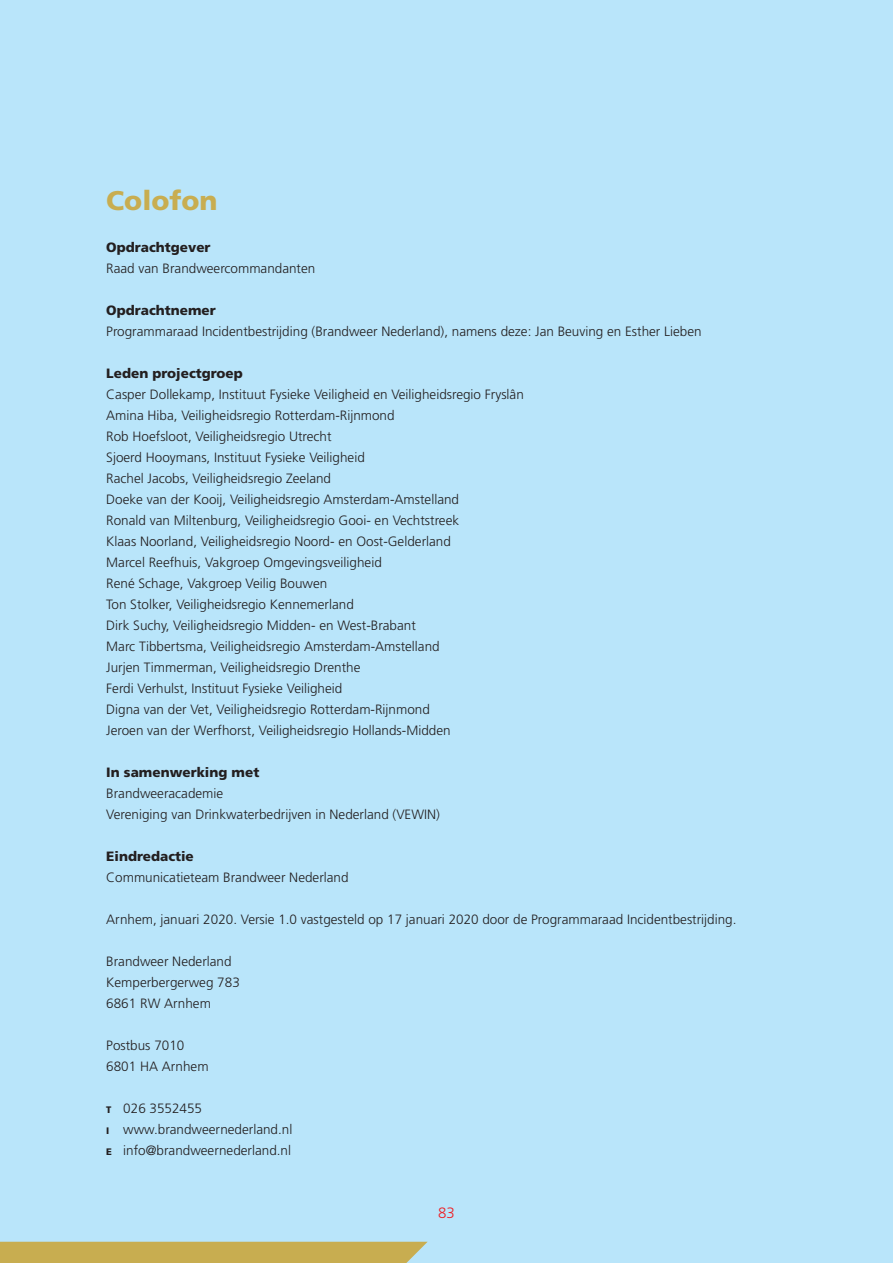
<style>
.page{position:relative;width:893px;height:1263px;background:#b9e5fa}
.page>*{position:absolute;margin:0;border:0;box-sizing:border-box;transform-origin:0 0}
.t1{font:900 27px "Frutiger LT Std";color:#c8ad50}
.t2{font:300 15px "Frutiger LT Std";color:#ee1d23}
.t3{font:300 13.5px/21px "Frutiger LT Std";color:#231f20}
.t4{font:900 13.5px "Frutiger LT Std";color:#231f20}
.s1{font-weight:900;font-size:9.45px}
</style>
<div class="page">
<div style="left:0;top:1242px;width:428px;height:21px;background:#c8ad50"></div>
<h1 class="t1" style="left:106px;top:184px;width:113px">Colofon</h1>
<p class="t4" style="left:106px;top:239px;width:106px">Opdrachtgever</p>
<p class="t3" style="left:106px;top:258px;width:211px">Raad van Brandweercommandanten</p>
<p class="t4" style="left:106px;top:302px;width:111px">Opdrachtnemer</p>
<p class="t3" style="left:106px;top:321px;width:597px">Programmaraad Incidentbestrijding (Brandweer Nederland), namens deze: Jan Beuving en Esther Lieben</p>
<p class="t4" style="left:106px;top:365px;width:138px">Leden projectgroep</p>
<p class="t3" style="left:106px;top:384px;width:419px">Casper Dollekamp, Instituut Fysieke Veiligheid en Veiligheidsregio Fryslân Amina Hiba, Veiligheidsregio Rotterdam-Rijnmond<br>Rob Hoefsloot, Veiligheidsregio Utrecht<br>Sjoerd Hooymans, Instituut Fysieke Veiligheid<br>Rachel Jacobs, Veiligheidsregio Zeeland<br>Doeke van der Kooij, Veiligheidsregio Amsterdam-Amstelland<br>Ronald van Miltenburg, Veiligheidsregio Gooi- en Vechtstreek<br>Klaas Noorland, Veiligheidsregio Noord- en Oost-Gelderland<br>Marcel Reefhuis, Vakgroep Omgevingsveiligheid<br>René Schage, Vakgroep Veilig Bouwen<br>Ton Stolker, Veiligheidsregio Kennemerland<br>Dirk Suchy, Veiligheidsregio Midden- en West-Brabant<br>Marc Tibbertsma, Veiligheidsregio Amsterdam-Amstelland<br>Jurjen Timmerman, Veiligheidsregio Drenthe<br>Ferdi Verhulst, Instituut Fysieke Veiligheid<br>Digna van der Vet, Veiligheidsregio Rotterdam-Rijnmond<br>Jeroen van der Werfhorst, Veiligheidsregio Hollands-Midden</p>
<p class="t4" style="left:106px;top:764px;width:155px">In samenwerking met</p>
<p class="t3" style="left:106px;top:783px;width:335px">Brandweeracademie<br>Vereniging van Drinkwaterbedrijven in Nederland (VEWIN)</p>
<p class="t4" style="left:106px;top:848px;width:89px">Eindredactie</p>
<p class="t3" style="left:106px;top:867px;width:244px">Communicatieteam Brandweer Nederland</p>
<p class="t3" style="left:106px;top:909px;width:632px">Arnhem, januari 2020. Versie 1.0 vastgesteld op 17 januari 2020 door de Programmaraad Incidentbestrijding.</p>
<p class="t3" style="left:106px;top:951px;width:135px">Brandweer Nederland<br>Kemperbergerweg 783<br>6861 RW Arnhem</p>
<p class="t3" style="left:106px;top:1035px;width:104px">Postbus 7010<br>6801 HA Arnhem</p>
<p class="t3" style="left:106px;top:1098px;width:188px"><span class="s1">t</span> 026 3552455<br><span class="s1">i</span> www.brandweernederland.nl <span class="s1">e</span> info@brandweernederland.nl</p>
<p class="t2" style="left:438px;top:1204px;width:18px">83</p>
</div>
